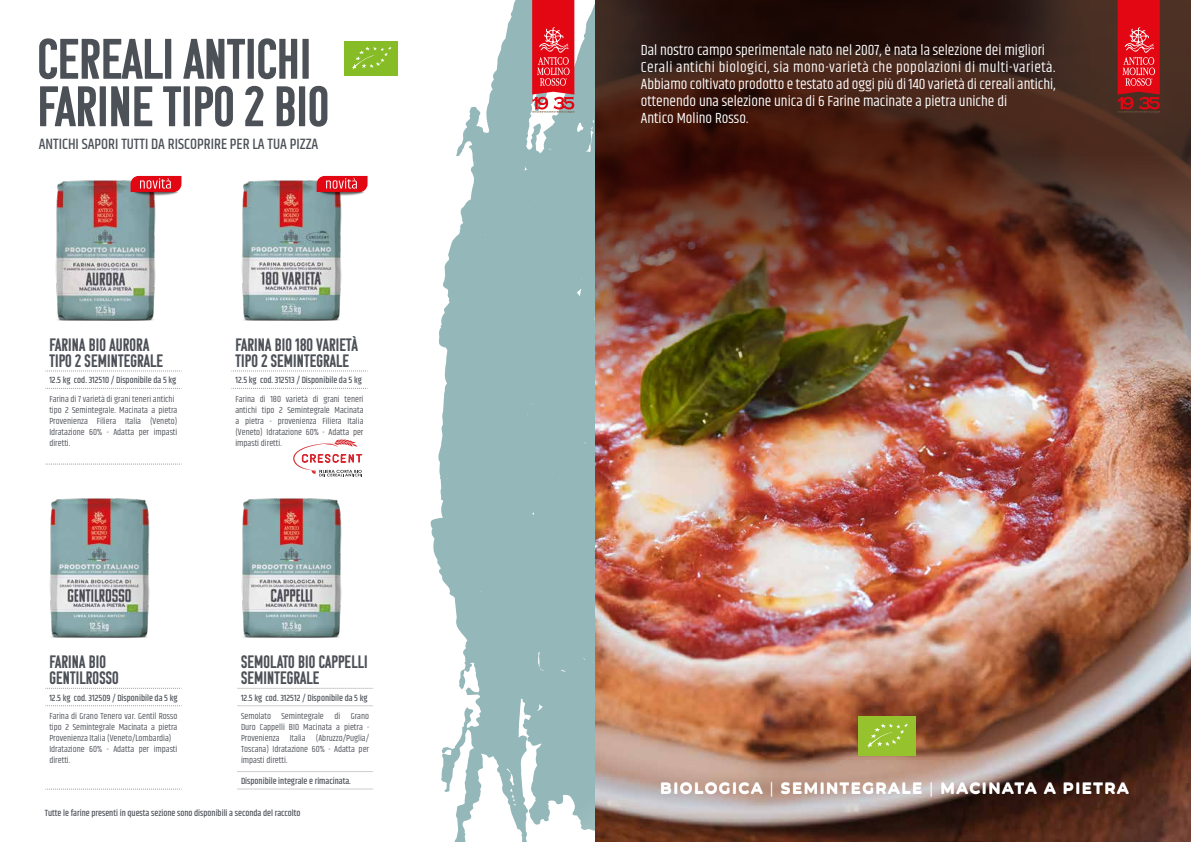
<style>
.page{position:relative;width:1191px;height:842px;background:#fff}
.page>*{position:absolute;margin:0;border:0;box-sizing:border-box;transform-origin:0 0}
.t1{font:57px/47.5px "Komu B";color:#4c5057}
.t2{font:18px/16px "Komu B";letter-spacing:.01em;color:#4c5057}
.t3{font:700 15.1px "Montserrat";letter-spacing:.1em;color:#fff}
.t4{font:15px/17px "Khand";color:#fff}
.t5{font:500 15px "Khand";color:#4c5057}
.t6{font:9px/11px "Khand";color:#4c5057}
.t7{font:500 9px "Khand";color:#4c5057}
.s1{font-weight:300}
</style>
<div class="page">
<svg style="left:430px;top:0;width:165px;height:842px;fill:#94b7b9"></svg>
<svg style="left:45px;top:688px;width:137px;height:1px"></svg>
<svg style="left:45px;top:706px;width:137px;height:1px"></svg>
<svg style="left:45px;top:789px;width:137px;height:1px"></svg>
<svg style="left:237px;top:688px;width:137px;height:1px"></svg>
<svg style="left:237px;top:706px;width:135px;height:1px"></svg>
<svg style="left:237px;top:771px;width:137px;height:1px"></svg>
<svg style="left:237px;top:789px;width:136px;height:1px"></svg>
<svg style="left:231px;top:371px;width:137px;height:1px"></svg>
<svg style="left:231px;top:388px;width:137px;height:1px"></svg>
<svg style="left:45px;top:371px;width:137px;height:1px"></svg>
<svg style="left:45px;top:388px;width:137px;height:1px"></svg>
<svg style="left:45px;top:464px;width:137px;height:1px"></svg>
<div style="left:344px;top:41px;width:54px;height:35px;background:#86bc25"></div>
<svg style="left:352px;top:46px;width:40px;height:24px"></svg>
<svg style="left:532px;top:0;width:42px;height:113px;background:#e23640"></svg>
<img style="left:241px;top:180px;width:101px;height:141px">
<img style="left:55px;top:180px;width:101px;height:141px">
<img style="left:241px;top:498px;width:101px;height:140px">
<img style="left:49px;top:498px;width:101px;height:140px">
<svg style="left:133px;top:187px;width:45px;height:10px"></svg>
<svg style="left:131px;top:176px;width:50px;height:16px"></svg>
<svg style="left:319px;top:187px;width:45px;height:10px"></svg>
<svg style="left:317px;top:176px;width:50px;height:16px"></svg>
<svg style="left:293px;top:439px;width:69px;height:37px"></svg>
<img style="left:595px;top:468px;width:596px;height:374px">
<div style="left:858px;top:717px;width:58px;height:39px;background:#95c22d"></div>
<img style="left:595px;top:0;width:596px;height:468px">
<div style="left:858px;top:716px;width:58px;height:39px;background:#95c22d"></div>
<svg style="left:867px;top:723px;width:41px;height:25px"></svg>
<svg style="left:1117px;top:0;width:42px;height:113px;background:#d02029"></svg>
<h1 class="t1" style="left:37px;top:35px;width:293px">CEREALI ANtichI<br>FARINE TIPO 2 BIO</h1>
<h3 class="t5" style="left:39px;top:134px;width:281px">ANTICHI SAPORI TUTTI DA RISCOPRIRE PER LA TUA PIZZA</h3>
<h2 class="t2" style="left:49px;top:337px;width:115px">FARINA BIO AURORA<br>TIPO 2 SEMINTEGRALE</h2>
<p class="t7" style="left:49px;top:375px;width:128px">12.5 kg cod. 312510 / Disponibile da 5 kg</p>
<p class="t6" style="left:49px;top:394px;width:130px">Farina di 7 varietà di grani teneri antichi tipo 2 Semintegrale. Macinata a pietra Provenienza Filiera Italia (Veneto)<br>Idratazione 60% - Adatta per impasti diretti.</p>
<h2 class="t2" style="left:235px;top:337px;width:124px">FARINA BIO 180 VARIETÀ<br>TIPO 2 SEMINTEGRALE</h2>
<p class="t7" style="left:235px;top:375px;width:128px">12.5 kg cod. 312513 / Disponibile da 5 kg</p>
<p class="t6" style="left:235px;top:394px;width:130px;text-align:justify">Farina di 180 varietà di grani teneri antichi tipo 2 Semintegrale Macinata a pietra - provenienza Filiera Italia (Veneto) Idratazione 60% - Adatta per impasti diretti.</p>
<h2 class="t2" style="left:49px;top:654px;width:71px">FARINA BIO<br>GENTILROSSO</h2>
<p class="t7" style="left:49px;top:692px;width:130px">12.5 kg cod. 312509 / Disponibile da 5 kg</p>
<p class="t6" style="left:49px;top:711px;width:130px">Farina di Grano Tenero var. Gentil Rosso tipo 2 Semintegrale Macinata a pietra Provenienza Italia (Veneto/Lombardia)<br>Idratazione 60% - Adatta per impasti diretti.</p>
<h2 class="t2" style="left:241px;top:654px;width:128px">SEMOLATO BIO CAPPELLI<br>SEMINTEGRALE</h2>
<p class="t7" style="left:241px;top:692px;width:128px">12.5 kg cod. 312512 / Disponibile da 5 kg</p>
<p class="t6" style="left:241px;top:711px;width:130px;text-align:justify">Semolato Semintegrale di Grano Duro Cappelli BIO Macinata a pietra - Provenienza Italia (Abruzzo/Puglia/ Toscana) Idratazione 60% - Adatta per impasti diretti.</p>
<p class="t7" style="left:241px;top:775px;width:111px">Disponibile integrale e rimacinata.</p>
<p class="t7" style="left:45px;top:808px;width:257px">Tutte le farine presenti in questa sezione sono disponibili a seconda del raccolto</p>
<p class="t4" style="left:641px;top:43px;width:416px">Dal nostro campo sperimentale nato nel 2007, è nata la selezione dei migliori Cerali antichi biologici, sia mono-varietà che popolazioni di multi-varietà.<br>Abbiamo coltivato prodotto e testato ad oggi più di 140 varietà di cereali antichi, ottenendo una selezione unica di 6 Farine macinate a pietra uniche di<br>Antico Molino Rosso.</p>
<h3 class="t3" style="left:660px;top:777px;width:470px">BIOLOGICA <span class="s1">|</span> SEMINTEGRALE <span class="s1">|</span> MACINATA A PIETRA</h3>
</div>
